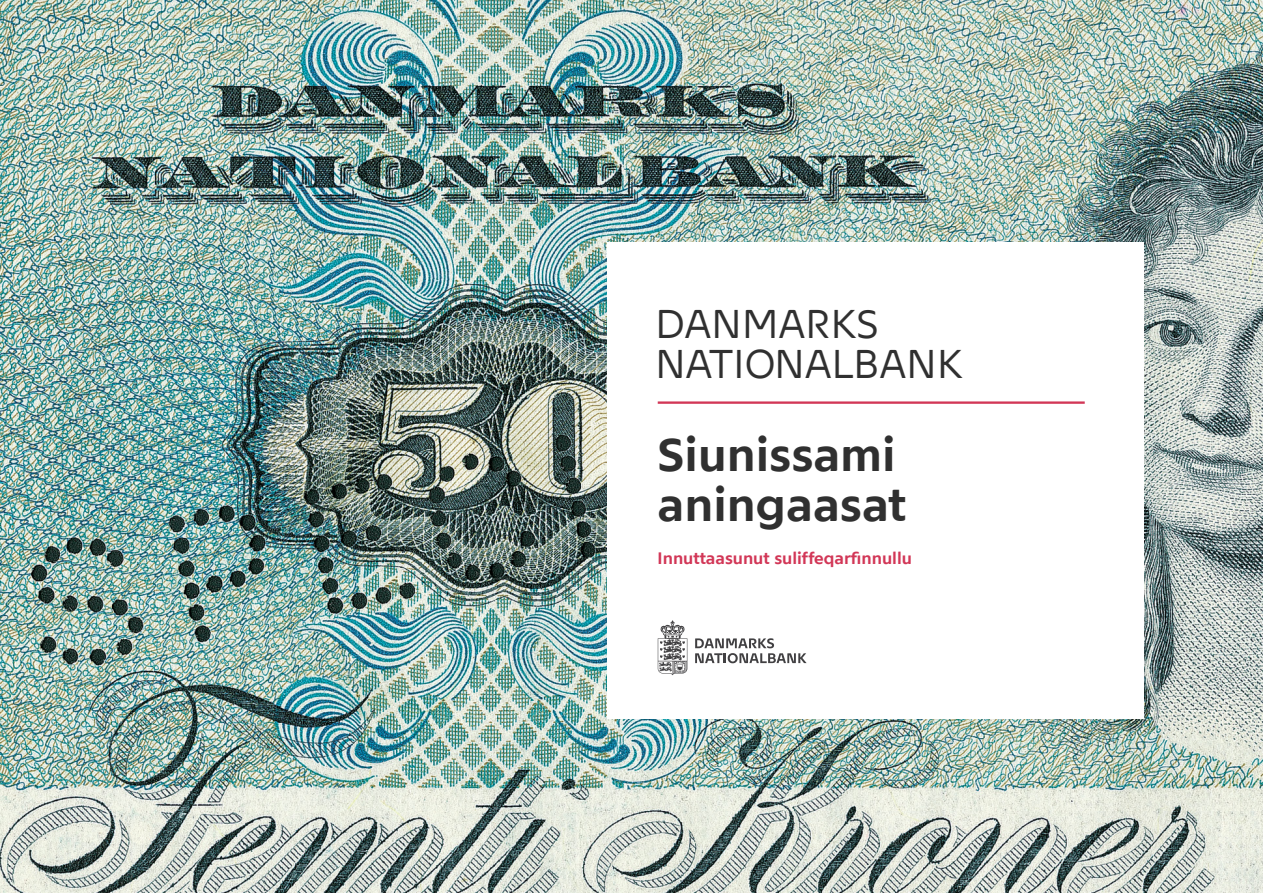
<style>
.page{position:relative;width:1263px;height:893px;background:#fff}
.page>*{position:absolute;margin:0;border:0;box-sizing:border-box;transform-origin:0 0}
.H0_brevhoved{font:700 46.5px/49.5px "Nationalbank";color:#303030}
.H0_brevhoved-2{font:39.9px "Nationalbank";color:#303030}
.Mellemrubrik_HVID{font:700 16.5px "Nationalbank";color:#d23757}
</style>
<div class="page">
<img style="left:0;top:0;width:1263px;height:893px">
<div style="left:607px;top:242px;width:536px;height:477px;background:#fff"></div>
<svg style="left:695px;top:638px;width:111px;height:25px"></svg>
<svg style="left:658px;top:620px;width:29px;height:55px"></svg>
<hr style="left:658px;top:401px;width:427px;height:3px;background:#d23757">
<p class="H0_brevhoved-2" style="left:655px;top:301px;width:226px">DANMARKS</p>
<p class="H0_brevhoved-2" style="left:655px;top:341px;width:309px">NATIONALBANK</p>
<p class="H0_brevhoved" style="left:658px;top:429px;width:250px">Siunissami aningaasat</p>
<p class="Mellemrubrik_HVID" style="left:658px;top:548px;width:256px">Innuttaasunut suliffeqarfinnullu</p>
</div>
